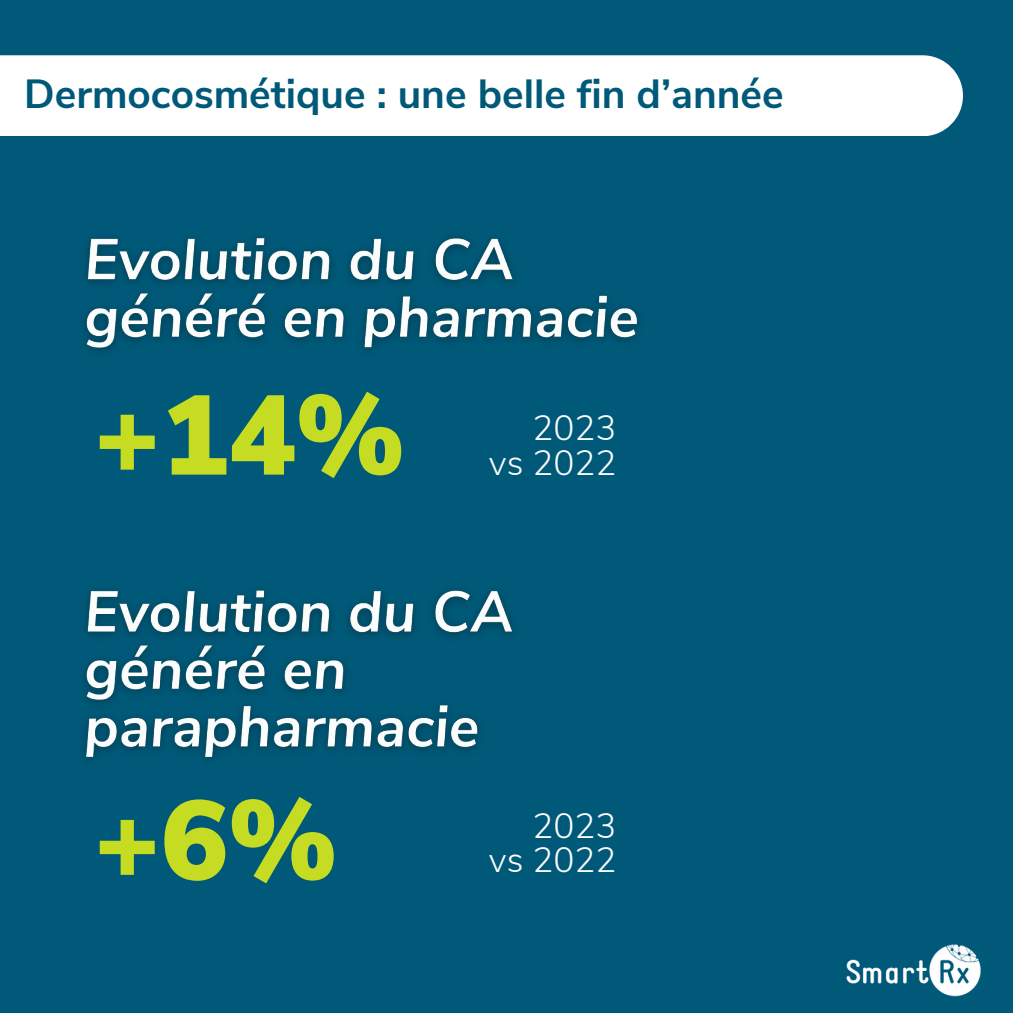
<style>
.page{position:relative;width:1013px;height:1013px;background:#fff}
.page>*{position:absolute;margin:0;border:0;box-sizing:border-box;transform-origin:0 0}
.t1{font:900 112.5px "Nunito Sans";color:#c5dc23}
.t2{font:700 40.62px "Nunito Sans";color:#005978}
.t3{font:300 35px/34.8px "Nunito Sans";color:#fbfcfc;text-align:right}
</style>
<div class="page">
<div style="left:0;top:0;width:1012px;height:1012px;background:#005978"></div>
<img style="left:846px;top:944px;width:135px;height:53px">
<div style="left:0;top:55px;width:963px;height:81px;background:#fff"></div>
<img style="left:85px;top:237px;width:553px;height:115px">
<img style="left:84px;top:590px;width:429px;height:169px">
<p class="t2" style="left:24px;top:64px;width:761px">Dermocosmétique : une belle fin d’année</p>
<h1 class="t1" style="left:93px;top:353px;width:312px">+14%</h1>
<p class="t3" style="left:489px;top:408px;width:129px">2023<br>vs 2022</p>
<h1 class="t1" style="left:93px;top:758px;width:245px">+6%</h1>
<p class="t3" style="left:532px;top:805px;width:85px">2023</p>
<p class="t3" style="left:489px;top:840px;width:129px">vs 2022</p>
</div>
